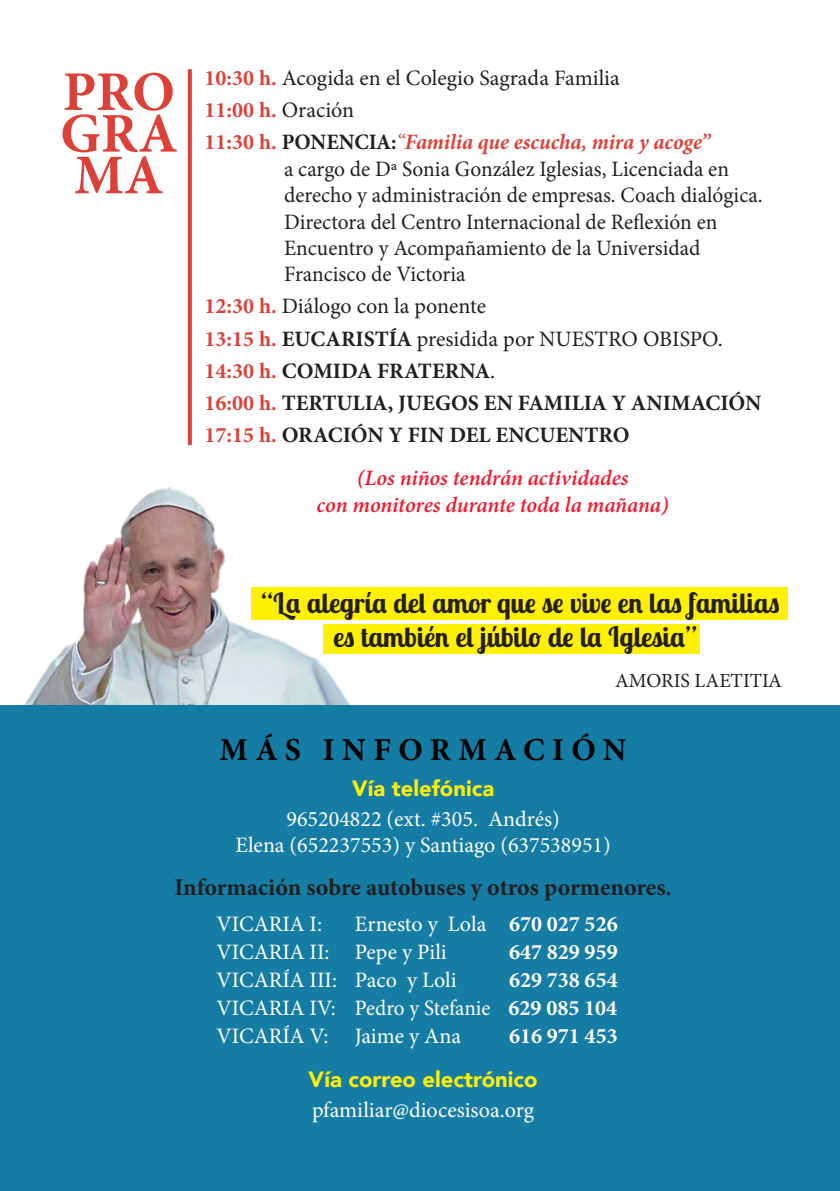
<style>
.page{position:relative;width:840px;height:1191px;background:#fff}
.page>*{position:absolute;margin:0;border:0;box-sizing:border-box;transform-origin:0 0}
.t1{font:700 56px/41.6px "Minion Pro";color:#dc4139;text-align:justify}
.t2{font:700 32px "Minion Pro";letter-spacing:.23em;color:#000}
.t3{font:700 28px/33.6px "Lobster Two";color:#231f20;text-align:center}
.t4{font:700 24px "Minion Pro";letter-spacing:-.005em;color:#231f20}
.t5{font:22px/26.4px "Minion Pro";color:#231f20}
.t6{font:22px/28px "Minion Pro";color:#fff;text-align:center}
.t7{font:700 22px/32px "Minion Pro";color:#231f20}
.t8{font:italic 600 22px/26.4px "Minion Pro";letter-spacing:-.005em;color:#ee1a2e;text-align:center}
.t9{font:900 22px "Avenir";color:#fff101}
.t10{font:700 22px "Minion Pro";color:#fff}
.t11{font:20px "Minion Pro";color:#231f20}
.s1{font-weight:700;color:#dc4139}
.s2{font-weight:700}
.s3{font-style:italic;color:#dc4139}
.s4{font-weight:700;font-style:italic;color:#dc4139}
.s5{color:#dc4139}
.s6{font-weight:400}
.s7{color:#fff}
</style>
<div class="page">
<div style="left:251px;top:587px;width:536px;height:33px;background:#fff101"></div>
<div style="left:323px;top:624px;width:377px;height:29px;background:#fff101"></div>
<img style="left:25px;top:486px;width:366px;height:218px">
<div style="left:0;top:705px;width:839px;height:486px;background:#157ca4"></div>
<svg style="left:188px;top:69px;width:4px;height:376px;background:#dd4740"></svg>
<h1 class="t1" style="left:60px;top:70px;width:119px">PRO GRA MA</h1>
<p class="t5" style="left:204px;top:62px;width:507px;line-height:32px"><span class="s1">10:30 h.</span> Acogida en el Colegio Sagrada Familia<br><span class="s1">11:00 h.</span> Oración<br><span class="s1">11:30 h.</span> <span class="s2">PONENCIA:</span><span class="s3">“</span><span class="s4">Familia que escucha, mira y acoge”</span></p>
<p class="t5" style="left:284px;top:156px;width:480px">a cargo de Dª Sonia González Iglesias, Licenciada en derecho y administración de empresas. Coach dialógica.<br>Directora del Centro Internacional de Reflexión en Encuentro y Acompañamiento de la Universidad Francisco de Victoria</p>
<p class="t7" style="left:204px;top:290px;width:563px"><span class="s5">12:30 h.</span> <span class="s6">Diálogo con la ponente<br></span><span class="s5">13:15 h.</span> EUCARISTÍA <span class="s6">presidida por NUESTRO OBISPO.<br></span><span class="s5">14:30 h.</span> COMIDA FRATERNA<span class="s6">.<br></span><span class="s5">16:00 h.</span> TERTULIA, JUEGOS EN FAMILIA Y ANIMACIÓN<span class="s7">.<br></span><span class="s5">17:15 h.</span> ORACIÓN Y FIN DEL ENCUENTRO</p>
<p class="t8" style="left:316px;top:465px;width:353px">(Los niños tendrán actividades<br>con monitores durante toda la mañana)</p>
<p class="t3" style="left:261px;top:586px;width:520px">“La alegría del amor que se vive en las familias es también el júbilo de la Iglesia”</p>
<p class="t11" style="left:614px;top:667px;width:168px">AMORIS LAETITIA</p>
<h2 class="t2" style="left:219px;top:727px;width:408px">MÁS INFORMACIÓN</h2>
<p class="t9" style="left:352px;top:769px;width:144px">Vía telefónica</p>
<p class="t6" style="left:235px;top:805px;width:376px;line-height:26.4px">965204822 (ext. #305. Andrés)<br>Elena (652237553) y Santiago (637538951)</p>
<p class="t4" style="left:174px;top:870px;width:498px">Información sobre autobuses y otros pormenores.</p>
<p class="t6" style="left:216px;top:909px;width:402px;text-align:left;text-indent:138px">Ernesto y Lola <span class="s2">670 027 526<br></span>VICARIA II: Pepe y Pili</p>
<p class="t6" style="left:216px;top:909px;width:107px">VICARIA I:</p>
<p class="t10" style="left:508px;top:936px;width:110px">647 829 959</p>
<p class="t6" style="left:216px;top:965px;width:242px">VICARÍA III: Paco y Loli</p>
<p class="t6" style="left:216px;top:965px;width:402px;text-align:justify;text-indent:292px"><span class="s2">629 738 654<br></span>VICARIA IV: Pedro y Stefanie <span class="s2">629 085 104<br></span>VICARÍA V: Jaime y Ana</p>
<p class="t10" style="left:508px;top:1020px;width:110px">616 971 453</p>
<p class="t9" style="left:308px;top:1060px;width:230px">Vía correo electrónico</p>
<p class="t6" style="left:312px;top:1095px;width:223px">pfamiliar@diocesisoa.org</p>
</div>
